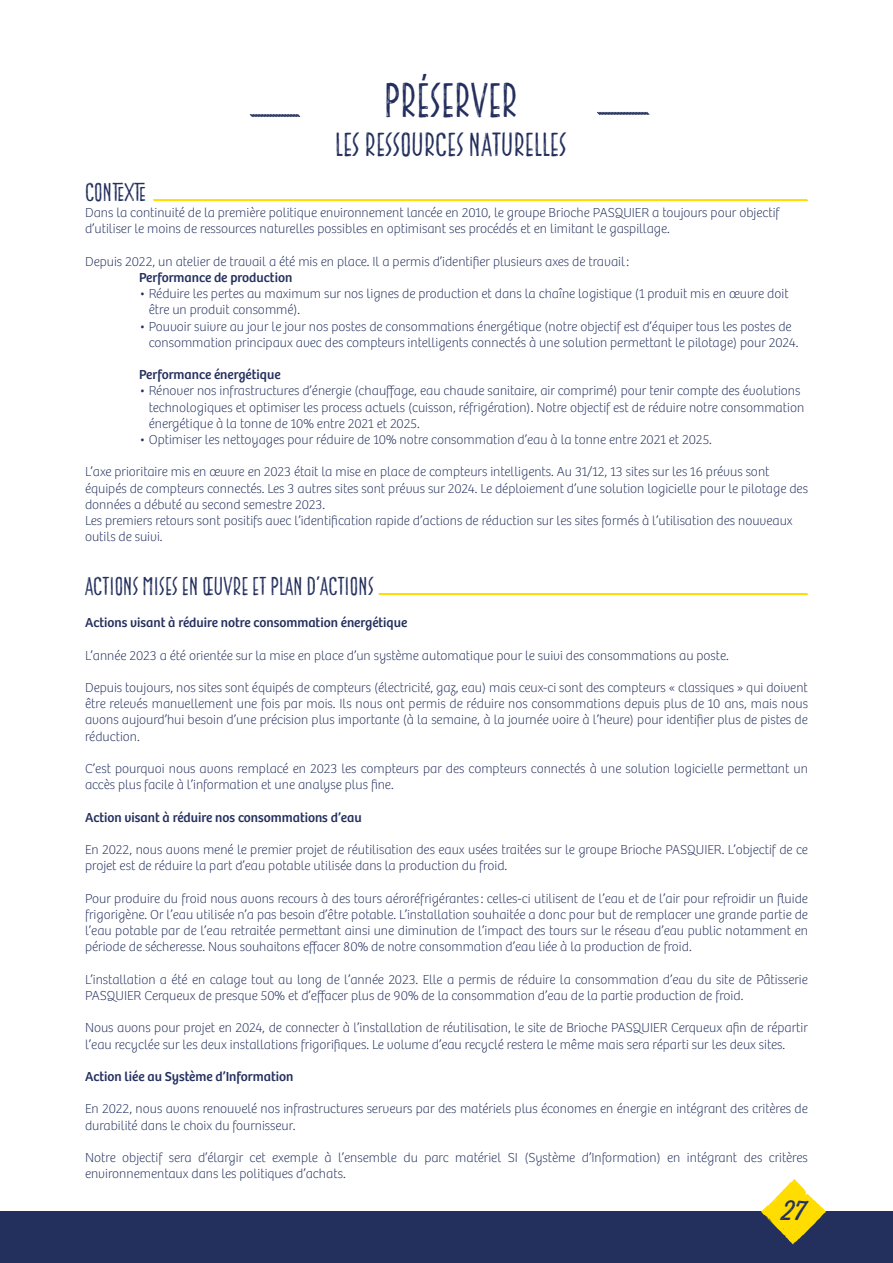
<style>
.page{position:relative;width:893px;height:1263px;background:#fff}
.page>*{position:absolute;margin:0;border:0;box-sizing:border-box;transform-origin:0 0}
.t1{font:48px "Gianduja Sans";color:#232f5d}
.t2{font:33px "Gianduja Sans";color:#232f5d}
.t3{font:27px "Thirsty Rough Lt One";color:#232f5d}
.t4{font:25.5px "Gianduja Sans";color:#232f5d}
.t5{font:100 13.5px/16.2px "Bree";color:#232f5d}
.t6{font:13.5px "Bree";color:#232f5d}
</style>
<div class="page">
<div style="left:0;top:1211px;width:893px;height:52px;background:#232f5d"></div>
<svg style="left:249px;top:114px;width:52px;height:3px"></svg>
<svg style="left:597px;top:111px;width:53px;height:4px"></svg>
<svg style="left:153px;top:199px;width:655px;height:2px"></svg>
<svg style="left:378px;top:593px;width:430px;height:2px"></svg>
<svg style="left:761px;top:1179px;width:65px;height:65px"></svg>
<h1 class="t1" style="left:384px;top:72px;width:135px">PRÉSERVER</h1>
<h2 class="t2" style="left:335px;top:125px;width:233px">LES RESSOURCES NATURELLES</h2>
<h3 class="t4" style="left:85px;top:177px;width:62px">CONTEXTE</h3>
<p class="t5" style="left:85px;top:205px;width:696px">Dans la continuité de la première politique environnement lancée en 2010, le groupe Brioche PASQUIER a toujours pour objectif d’utiliser le moins de ressources naturelles possibles en optimisant ses procédés et en limitant le gaspillage.</p>
<p class="t5" style="left:85px;top:253px;width:546px">Depuis 2022, un atelier de travail a été mis en place. Il a permis d’identifier plusieurs axes de travail:</p>
<p class="t6" style="left:139px;top:269px;width:155px">Performance de production</p>
<p class="t5" style="left:149px;top:286px;width:641px;text-indent:-10px">• Réduire les pertes au maximum sur nos lignes de production et dans la chaîne logistique (1 produit mis en œuvre doit être un produit consommé).</p>
<p class="t5" style="left:149px;top:318px;width:651px;text-indent:-10px">• Pouvoir suivre au jour le jour nos postes de consommations énergétique (notre objectif est d’équiper tous les postes de consommation principaux avec des compteurs intelligents connectés à une solution permettant le pilotage) pour 2024.</p>
<p class="t6" style="left:139px;top:367px;width:143px">Performance énergétique</p>
<p class="t5" style="left:149px;top:383px;width:657px;text-indent:-10px">• Rénover nos infrastructures d’énergie (chauffage, eau chaude sanitaire, air comprimé) pour tenir compte des évolutions technologiques et optimiser les process actuels (cuisson, réfrigération). Notre objectif est de réduire notre consommation énergétique à la tonne de 10% entre 2021 et 2025.</p>
<p class="t5" style="left:139px;top:432px;width:574px">• Optimiser les nettoyages pour réduire de 10% notre consommation d’eau à la tonne entre 2021 et 2025.</p>
<p class="t5" style="left:85px;top:464px;width:724px">L’axe prioritaire mis en œuvre en 2023 était la mise en place de compteurs intelligents. Au 31/12, 13 sites sur les 16 prévus sont équipés de compteurs connectés. Les 3 autres sites sont prévus sur 2024. Le déploiement d’une solution logicielle pour le pilotage des données a débuté au second semestre 2023.<br>Les premiers retours sont positifs avec l’identification rapide d’actions de réduction sur les sites formés à l’utilisation des nouveaux outils de suivi.</p>
<h3 class="t4" style="left:85px;top:571px;width:290px">ACTIONS MISES EN ŒUVRE ET PLAN D’ACTIONS</h3>
<p class="t6" style="left:85px;top:615px;width:324px">Actions visant à réduire notre consommation énergétique</p>
<p class="t5" style="left:85px;top:647px;width:645px">L’année 2023 a été orientée sur la mise en place d’un système automatique pour le suivi des consommations au poste.</p>
<p class="t5" style="left:85px;top:680px;width:724px;text-align:justify">Depuis toujours, nos sites sont équipés de compteurs (électricité, gaz, eau) mais ceux-ci sont des compteurs « classiques » qui doivent être relevés manuellement une fois par mois. Ils nous ont permis de réduire nos consommations depuis plus de 10 ans, mais nous avons aujourd’hui besoin d’une précision plus importante (à la semaine, à la journée voire à l’heure) pour identifier plus de pistes de réduction.</p>
<p class="t5" style="left:85px;top:761px;width:724px">C’est pourquoi nous avons remplacé en 2023 les compteurs par des compteurs connectés à une solution logicielle permettant un accès plus facile à l’information et une analyse plus fine.</p>
<p class="t6" style="left:85px;top:809px;width:278px">Action visant à réduire nos consommations d’eau</p>
<p class="t5" style="left:85px;top:842px;width:724px">En 2022, nous avons mené le premier projet de réutilisation des eaux usées traitées sur le groupe Brioche PASQUIER. L’objectif de ce projet est de réduire la part d’eau potable utilisée dans la production du froid.</p>
<p class="t5" style="left:85px;top:890px;width:724px;text-align:justify">Pour produire du froid nous avons recours à des tours aéroréfrigérantes: celles-ci utilisent de l’eau et de l’air pour refroidir un fluide frigorigène. Or l’eau utilisée n’a pas besoin d’être potable. L’installation souhaitée a donc pour but de remplacer une grande partie de l’eau potable par de l’eau retraitée permettant ainsi une diminution de l’impact des tours sur le réseau d’eau public notamment en période de sécheresse. Nous souhaitons effacer 80% de notre consommation d’eau liée à la production de froid.</p>
<p class="t5" style="left:85px;top:971px;width:724px">L’installation a été en calage tout au long de l’année 2023. Elle a permis de réduire la consommation d’eau du site de Pâtisserie<br>PASQUIER Cerqueux de presque 50% et d’effacer plus de 90% de la consommation d’eau de la partie production de froid.</p>
<p class="t5" style="left:85px;top:1020px;width:724px">Nous avons pour projet en 2024, de connecter à l’installation de réutilisation, le site de Brioche PASQUIER Cerqueux afin de répartir l’eau recyclée sur les deux installations frigorifiques. Le volume d’eau recyclé restera le même mais sera réparti sur les deux sites.</p>
<p class="t6" style="left:85px;top:1068px;width:210px">Action liée au Système d’Information</p>
<p class="t5" style="left:85px;top:1101px;width:724px">En 2022, nous avons renouvelé nos infrastructures serveurs par des matériels plus économes en énergie en intégrant des critères de durabilité dans le choix du fournisseur.</p>
<p class="t5" style="left:85px;top:1149px;width:724px">Notre objectif sera d’élargir cet exemple à l’ensemble du parc matériel SI (Système d’Information) en intégrant des critères environnementaux dans les politiques d’achats.</p>
<h3 class="t3" style="left:782px;top:1191px;width:25px">27</h3>
</div>
